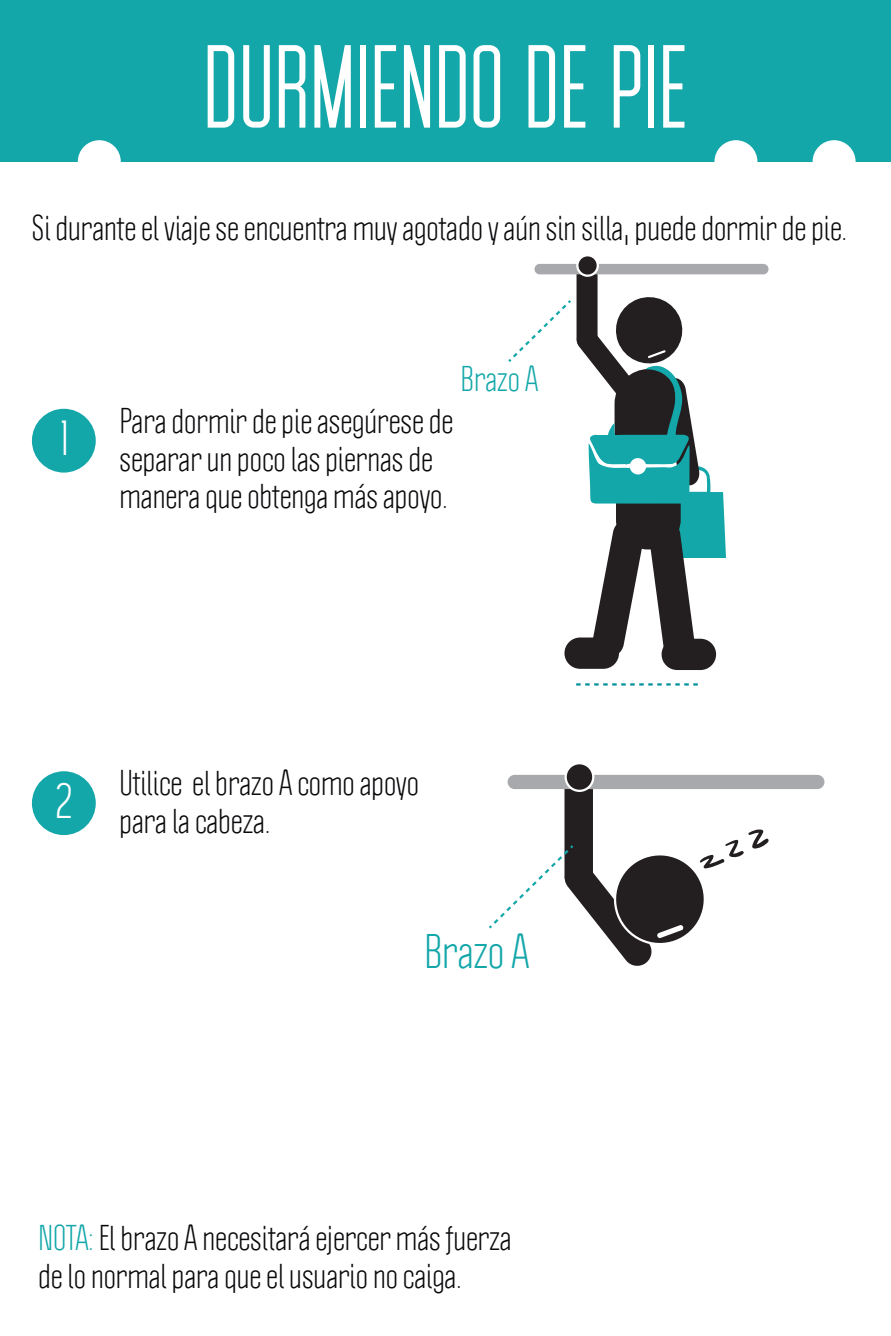
<style>
.page{position:relative;width:891px;height:1336px;background:#fff}
.page>*{position:absolute;margin:0;border:0;box-sizing:border-box;transform-origin:0 0}
.t1{font:112.5px "RPM45";color:#fff}
.t2{font:45px "Politica";color:#fff}
.t3{font:42.75px "Politica";color:#14a7aa}
.t4{font:31.5px/37.8px "Politica";color:#0b090c}
.t5{font:31.5px "Politica";color:#14a7aa}
.s1{color:#14a7aa}
</style>
<div class="page">
<div style="left:0;top:0;width:890px;height:162px;background:#14a7aa"></div>
<div style="left:78px;top:140px;width:43px;height:43px;background:#fff;border-radius:50%"></div>
<div style="left:714px;top:140px;width:43px;height:43px;background:#fff;border-radius:50%"></div>
<div style="left:812px;top:140px;width:43px;height:43px;background:#fff;border-radius:50%"></div>
<div style="left:32px;top:409px;width:64px;height:63px;background:#14a7aa;border-radius:50%"></div>
<div style="left:32px;top:771px;width:64px;height:64px;background:#14a7aa;border-radius:50%"></div>
<div style="left:576px;top:259px;width:21px;height:90px;background:#231f20;border-radius:10px"></div>
<div style="left:534px;top:264px;width:234px;height:10px;background:#a8a9ad;border-radius:5px"></div>
<div style="left:577px;top:255px;width:20px;height:21px;background:#231f20;border-radius:50%"></div>
<div style="left:576px;top:254px;width:22px;height:23px;border:2px solid #fff;border-radius:50%"></div>
<div style="left:564px;top:637px;width:54px;height:31px;background:#231f20;border-radius:16px"></div>
<div style="left:661px;top:638px;width:54px;height:32px;background:#231f20;border-radius:16px"></div>
<svg style="left:576px;top:683px;width:122px;height:2px"></svg>
<svg style="left:508px;top:293px;width:217px;height:367px"></svg>
<div style="left:564px;top:768px;width:28px;height:122px;background:#231f20;border-radius:14px"></div>
<div style="left:507px;top:774px;width:317px;height:15px;background:#a8a9ad;border-radius:7px"></div>
<div style="left:565px;top:763px;width:28px;height:27px;background:#231f20;border-radius:50%"></div>
<div style="left:564px;top:762px;width:30px;height:29px;border:2px solid #fff;border-radius:50%"></div>
<svg style="left:489px;top:828px;width:279px;height:138px"></svg>
<h1 class="t1" style="left:203px;top:17px;width:486px">DURMIENDO DE PIE</h1>
<p class="t4" style="left:32px;top:209px;width:816px">Si durante el viaje se encuentra muy agotado y aún sin silla, puede dormir de pie.</p>
<h2 class="t2" style="left:59px;top:409px;width:11px">1</h2>
<p class="t4" style="left:119px;top:402px;width:335px">Para dormir de pie asegúrese de separar un poco las piernas de manera que obtenga más apoyo.</p>
<p class="t5" style="left:460px;top:359px;width:79px">Brazo A</p>
<h2 class="t2" style="left:56px;top:772px;width:17px">2</h2>
<p class="t4" style="left:119px;top:764px;width:301px">Utilice el brazo A como apoyo para la cabeza.</p>
<h3 class="t3" style="left:424px;top:924px;width:107px">Brazo A</h3>
<p class="t4" style="left:38px;top:1219px;width:475px"><span class="s1">NOTA:</span> El brazo A necesitará ejercer más fuerza de lo normal para que el usuario no caiga.</p>
</div>
